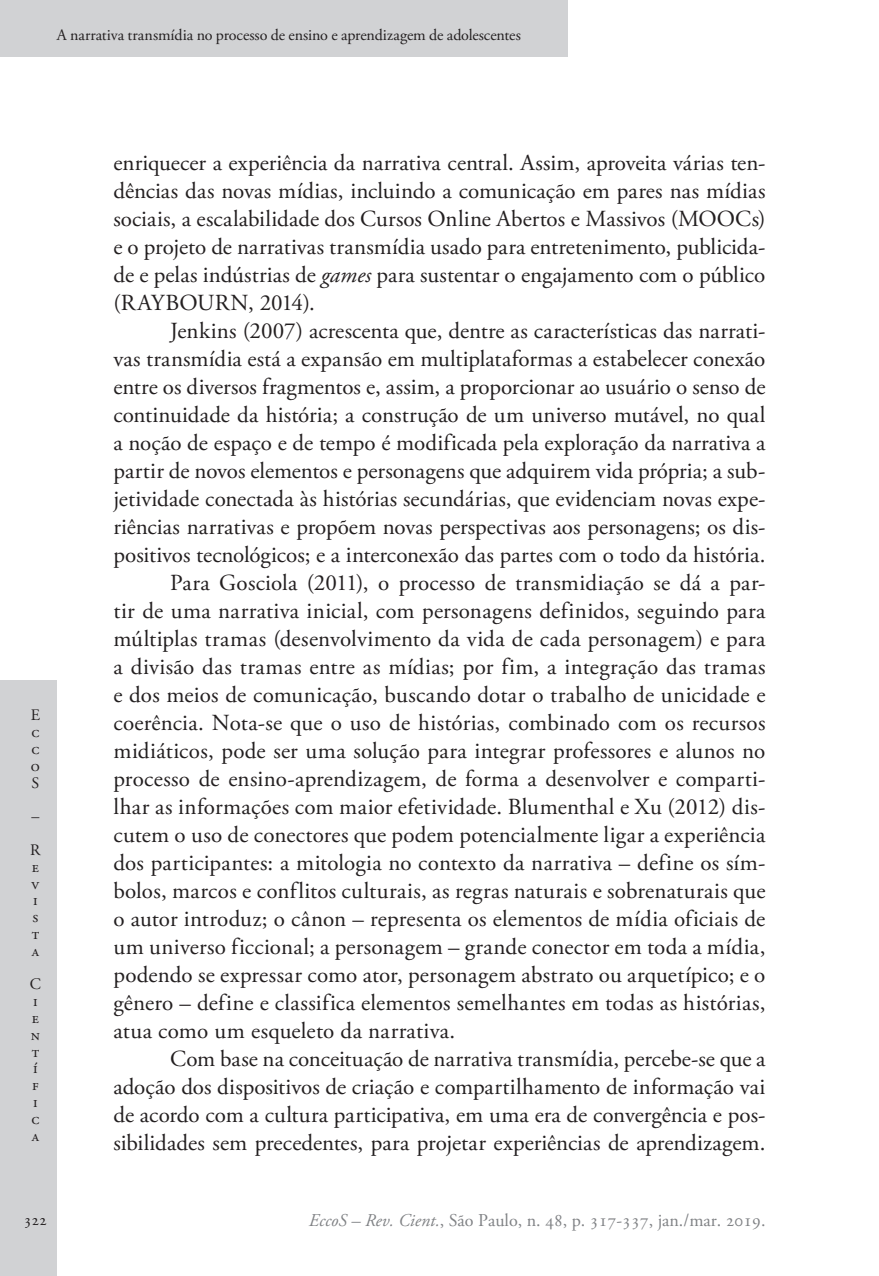
<style>
.page{position:relative;width:879px;height:1276px;background:#fff}
.page>*{position:absolute;margin:0;border:0;box-sizing:border-box;transform-origin:0 0}
.Ec_Normal{font:23px/28px "Adobe Garamond Pro";color:#231f20;text-align:justify}
.t1{font:18px "Adobe Garamond Pro";color:#808285}
.t2{font:16px/16.8px "Adobe Garamond Pro";letter-spacing:-.01em;color:#231f20;text-align:justify}
.s1{font-style:italic}
</style>
<div class="page">
<div style="left:0;top:680px;width:57px;height:596px;background:#d1d2d4"></div>
<div style="left:0;top:0;width:567px;height:57px;background:#d1d2d4"></div>
<p class="t2" style="left:57px;top:27px;width:466px">A narrativa transmídia no processo de ensino e aprendizagem de adolescentes</p>
<p class="t2" style="left:31px;top:707px;width:11px">E c c o S</p>
<p class="t2" style="left:30px;top:800px;width:12px;line-height:33.6px">–<br>R</p>
<p class="t2" style="left:32px;top:859px;width:9px">e v i s t a</p>
<p class="t2" style="left:30px;top:976px;width:13px;text-align:left">C i e n t í f i c a</p>
<p class="Ec_Normal" style="left:113px;top:150px;width:653px">enriquecer a experiência da narrativa central. Assim, aproveita várias ten&shy;dências das novas mídias, incluindo a comunicação em pares nas mídias sociais, a escalabilidade dos Cursos Online Abertos e Massivos (MOOCs) e o projeto de narrativas transmídia usado para entretenimento, publicida&shy;de e pelas indústrias de <span class="s1">games</span> para sustentar o engajamento com o público (RAYBOURN, 2014).</p>
<p class="Ec_Normal" style="left:113px;top:318px;width:654px;text-indent:57px">Jenkins (2007) acrescenta que, dentre as características das narrati&shy;vas transmídia está a expansão em multiplataformas a estabelecer conexão entre os diversos fragmentos e, assim, a proporcionar ao usuário o senso de continuidade da história; a construção de um universo mutável, no qual a noção de espaço e de tempo é modificada pela exploração da narrativa a partir de novos elementos e personagens que adquirem vida própria; a sub&shy;jetividade conectada às histórias secundárias, que evidenciam novas expe&shy;riências narrativas e propõem novas perspectivas aos personagens; os dis&shy;positivos tecnológicos; e a interconexão das partes com o todo da história.</p>
<p class="Ec_Normal" style="left:113px;top:570px;width:654px;text-indent:57px">Para Gosciola (2011), o processo de transmidiação se dá a par&shy;tir de uma narrativa inicial, com personagens definidos, seguindo para múltiplas tramas (desenvolvimento da vida de cada personagem) e para a divisão das tramas entre as mídias; por fim, a integração das tramas e dos meios de comunicação, buscando dotar o trabalho de unicidade e coerência. Nota-se que o uso de histórias, combinado com os recursos midiáticos, pode ser uma solução para integrar professores e alunos no processo de ensino-aprendizagem, de forma a desenvolver e comparti&shy;lhar as informações com maior efetividade. Blumenthal e Xu (2012) dis&shy;cutem o uso de conectores que podem potencialmente ligar a experiência dos participantes: a mitologia no contexto da narrativa – define os sím&shy;bolos, marcos e conflitos culturais, as regras naturais e sobrenaturais que o autor introduz; o cânon – representa os elementos de mídia oficiais de um universo ficcional; a personagem – grande conector em toda a mídia, podendo se expressar como ator, personagem abstrato ou arquetípico; e o gênero – define e classifica elementos semelhantes em todas as histórias, atua como um esqueleto da narrativa.</p>
<p class="Ec_Normal" style="left:113px;top:1046px;width:654px;text-indent:57px">Com base na conceituação de narrativa transmídia, percebe-se que a adoção dos dispositivos de criação e compartilhamento de informação vai de acordo com a cultura participativa, em uma era de convergência e pos&shy;sibilidades sem precedentes, para projetar experiências de aprendizagem.</p>
<p class="t2" style="left:24px;top:1212px;width:24px">322</p>
<p class="t1" style="left:309px;top:1209px;width:458px"><span class="s1">EccoS – Rev. Cient.</span>, São Paulo, n. 48, p. 317-337, jan./mar. 2019.</p>
</div>
